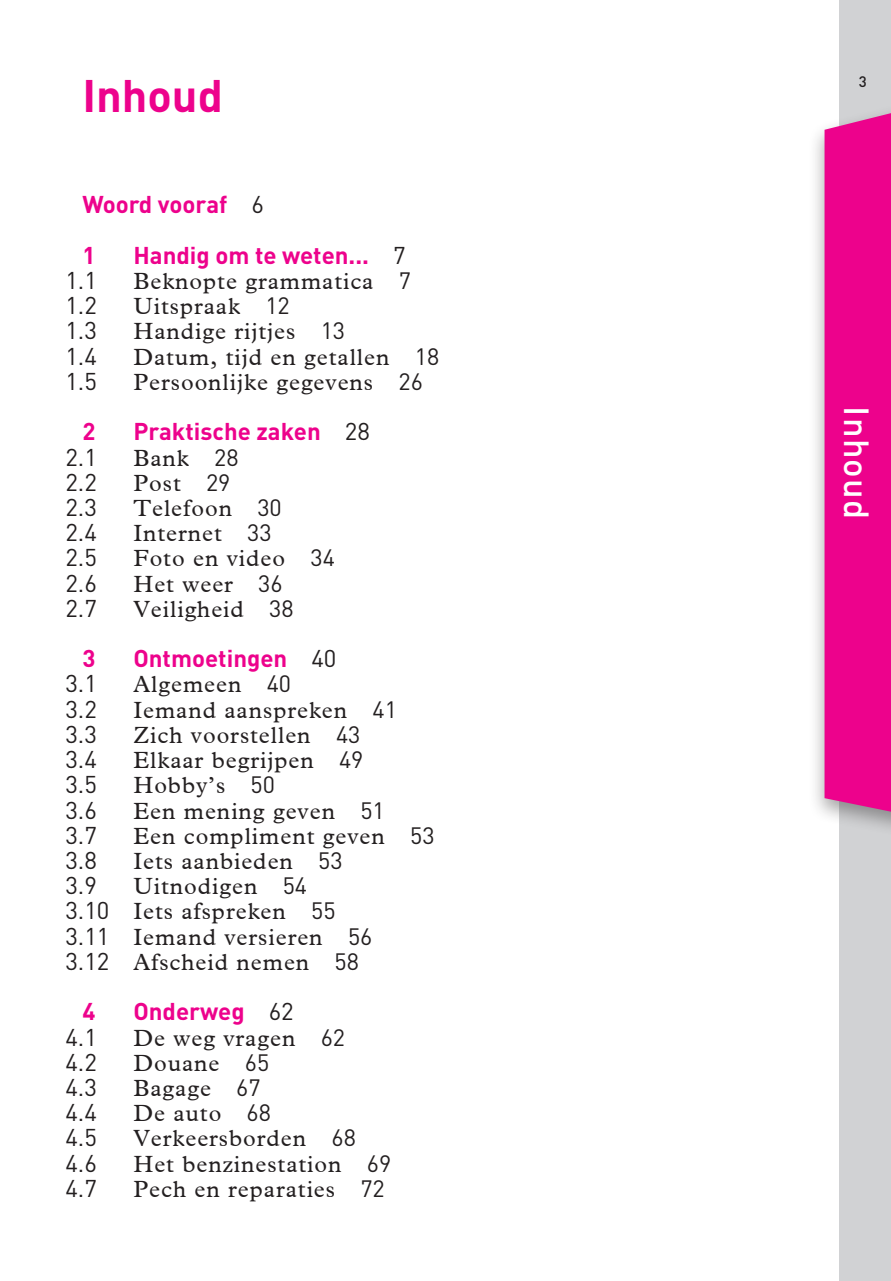
<style>
.page{position:relative;width:891px;height:1281px;background:#fff}
.page>*{position:absolute;margin:0;border:0;box-sizing:border-box;transform-origin:0 0}
.t1{font:700 45px "DINOT";color:#ed028c}
.t2{font:500 34.5px "DINOT";letter-spacing:.04em;color:#fff}
.t3{font:24px "DINOT";color:#231f20}
.t4{font:700 24px/50.4px "DINOT";color:#ed028c}
.t5{font:23.4px/25.2px "Roem";letter-spacing:.04em;color:#231f20}
.t6{font:500 15px "DINOT";color:#231f20}
.s1{font-weight:400;color:#231f20}
.s2{font-family:"DINOT"}
.s3{font-family:"DINOT";font-size:24px}
</style>
<div class="page">
<div style="left:839px;top:0;width:52px;height:1280px;background:#d1d2d4"></div>
<div style="left:808px;top:100px;width:83px;height:740px;background:#231f20;opacity:.4"></div>
<div style="left:824px;top:107px;width:67px;height:709px;background:#ed028c"></div>
<h1 class="t1" style="left:82px;top:66px;width:142px">Inhoud</h1>
<p class="t4" style="left:82px;top:178px;width:183px">Woord vooraf <span class="s1">6<br></span>1</p>
<p class="t4" style="left:133px;top:229px;width:274px">Handig om te weten... <span class="s1">7</span></p>
<p class="t3" style="left:65px;top:264px;width:33px">1.1</p>
<p class="t5" style="left:133px;top:268px;width:279px">Beknopte grammatica <span class="s2">7</span></p>
<p class="t3" style="left:65px;top:289px;width:33px">1.2</p>
<p class="t5" style="left:133px;top:293px;width:158px">Uitspraak <span class="s2">12</span></p>
<p class="t3" style="left:65px;top:314px;width:33px">1.3</p>
<p class="t5" style="left:133px;top:319px;width:213px">Handige rijtjes <span class="s2">13</span></p>
<p class="t3" style="left:65px;top:339px;width:33px">1.4</p>
<p class="t5" style="left:133px;top:344px;width:307px">Datum, tijd en getallen <span class="s2">18</span></p>
<p class="t3" style="left:65px;top:365px;width:33px">1.5</p>
<p class="t5" style="left:133px;top:369px;width:291px">Persoonlijke gegevens <span class="s2">26</span></p>
<p class="t4" style="left:82px;top:405px;width:15px">2</p>
<p class="t4" style="left:133px;top:405px;width:238px">Praktische zaken <span class="s1">28</span></p>
<p class="t3" style="left:65px;top:440px;width:33px">2.1</p>
<p class="t5" style="left:133px;top:445px;width:107px">Bank <span class="s2">28</span></p>
<p class="t3" style="left:65px;top:465px;width:33px">2.2</p>
<p class="t5" style="left:133px;top:470px;width:99px">Post <span class="s2">29</span></p>
<p class="t3" style="left:65px;top:491px;width:33px">2.3</p>
<p class="t5" style="left:133px;top:495px;width:150px">Telefoon <span class="s2">30</span></p>
<p class="t3" style="left:65px;top:516px;width:33px">2.4</p>
<p class="t5" style="left:133px;top:520px;width:140px">Internet <span class="s2">33</span></p>
<p class="t3" style="left:65px;top:541px;width:33px">2.5</p>
<p class="t5" style="left:133px;top:545px;width:203px">Foto en video <span class="s2">34</span></p>
<p class="t3" style="left:65px;top:566px;width:33px">2.6</p>
<p class="t5" style="left:133px;top:571px;width:151px">Het weer <span class="s2">36</span></p>
<p class="t3" style="left:65px;top:591px;width:33px">2.7</p>
<p class="t5" style="left:133px;top:596px;width:162px">Veiligheid <span class="s2">38</span></p>
<p class="t4" style="left:82px;top:632px;width:15px">3</p>
<p class="t4" style="left:133px;top:632px;width:204px">Ontmoetingen <span class="s1">40</span></p>
<p class="t3" style="left:65px;top:667px;width:33px">3.1</p>
<p class="t5" style="left:133px;top:671px;width:159px">Algemeen <span class="s2">40</span></p>
<p class="t3" style="left:65px;top:692px;width:33px">3.2</p>
<p class="t5" style="left:133px;top:697px;width:265px">Iemand aanspreken <span class="s2">41</span></p>
<p class="t3" style="left:65px;top:717px;width:33px">3.3</p>
<p class="t5" style="left:133px;top:722px;width:228px">Zich voorstellen <span class="s2">43</span></p>
<p class="t3" style="left:65px;top:743px;width:33px">3.4</p>
<p class="t5" style="left:133px;top:747px;width:232px">Elkaar begrijpen <span class="s2">49</span></p>
<p class="t3" style="left:65px;top:768px;width:33px">3.5</p>
<p class="t5" style="left:133px;top:772px;width:143px">Hobby’s <span class="s2">50</span></p>
<p class="t3" style="left:65px;top:793px;width:33px">3.6</p>
<p class="t5" style="left:133px;top:797px;width:253px">Een mening geven <span class="s2">51</span></p>
<p class="t3" style="left:65px;top:818px;width:33px">3.7</p>
<p class="t5" style="left:133px;top:823px;width:303px">Een compliment geven <span class="s2">53</span></p>
<p class="t3" style="left:65px;top:843px;width:33px">3.8</p>
<p class="t5" style="left:133px;top:848px;width:211px">Iets aanbieden <span class="s2">53</span></p>
<p class="t3" style="left:65px;top:869px;width:33px">3.9</p>
<p class="t5" style="left:65px;top:873px;width:308px;text-indent:68px">Uitnodigen <span class="s2">54<br></span><span class="s3">3.10</span> Iets afspreken <span class="s2">55<br></span><span class="s3">3.11</span> Iemand versieren <span class="s2">56<br></span><span class="s3">3.12</span> Afscheid nemen <span class="s2">58</span></p>
<p class="t4" style="left:82px;top:985px;width:15px">4</p>
<p class="t4" style="left:133px;top:985px;width:162px">Onderweg <span class="s1">62</span></p>
<p class="t3" style="left:65px;top:1020px;width:33px">4.1</p>
<p class="t5" style="left:133px;top:1024px;width:213px">De weg vragen <span class="s2">62</span></p>
<p class="t3" style="left:65px;top:1045px;width:33px">4.2</p>
<p class="t5" style="left:133px;top:1049px;width:137px">Douane <span class="s2">65</span></p>
<p class="t3" style="left:65px;top:1070px;width:33px">4.3</p>
<p class="t5" style="left:133px;top:1075px;width:129px">Bagage <span class="s2">67</span></p>
<p class="t3" style="left:65px;top:1095px;width:33px">4.4</p>
<p class="t5" style="left:133px;top:1100px;width:139px">De auto <span class="s2">68</span></p>
<p class="t3" style="left:65px;top:1121px;width:33px">4.5</p>
<p class="t5" style="left:133px;top:1125px;width:224px">Verkeersborden <span class="s2">68</span></p>
<p class="t3" style="left:65px;top:1146px;width:33px">4.6</p>
<p class="t5" style="left:133px;top:1150px;width:259px">Het benzinestation <span class="s2">69</span></p>
<p class="t3" style="left:65px;top:1171px;width:33px">4.7</p>
<p class="t5" style="left:133px;top:1175px;width:253px">Pech en reparaties <span class="s2">72</span></p>
<p class="t6" style="left:859px;top:72px;width:9px">3</p>
<h2 class="t2" style="left:880px;top:406px;width:115px;rotate:90deg">Inhoud</h2>
</div>
